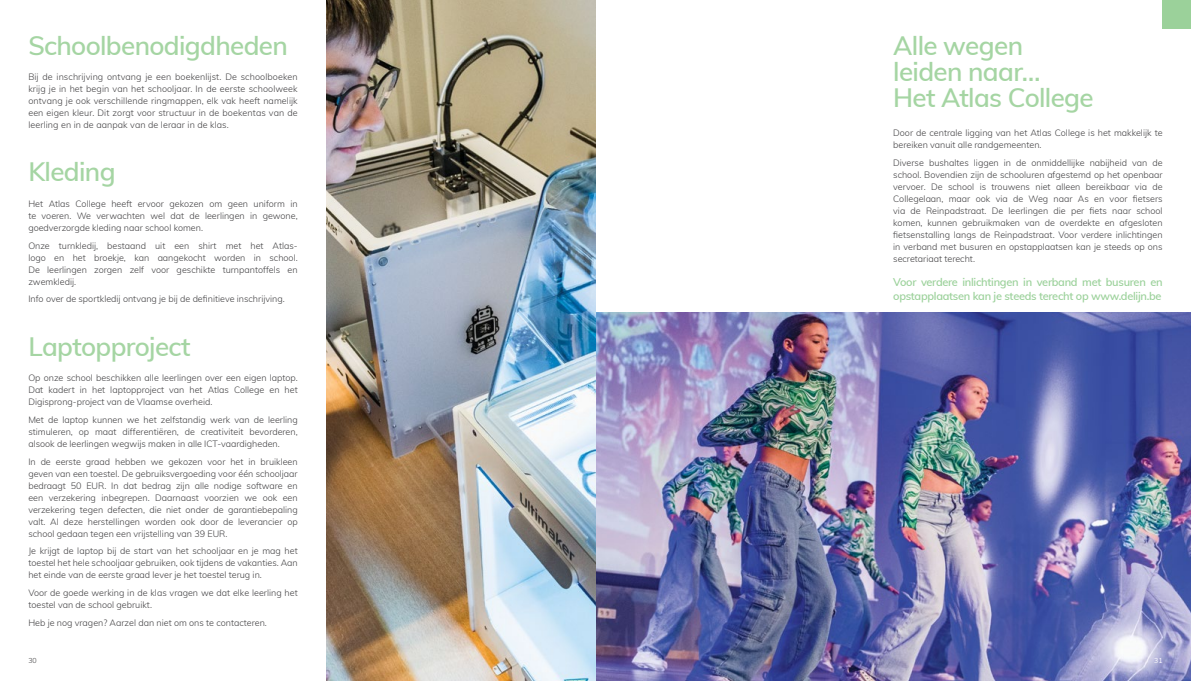
<style>
.page{position:relative;width:1191px;height:681px;background:#fff}
.page>*{position:absolute;margin:0;border:0;box-sizing:border-box;transform-origin:0 0}
.t1{font:600 26px/26px "Muli";letter-spacing:-.025em;color:#a5d5a3}
.t2{font:600 11px/13.2px "Muli";letter-spacing:-.025em;color:#9bd19a}
.t3{font:300 9px/12px "Muli";color:#414042;text-align:justify}
.t4{font:300 7px "Muli";color:#414042}
.t5{font:7px "Muli";color:#fff}
</style>
<div class="page">
<img style="left:596px;top:312px;width:595px;height:368px">
<div style="left:1162px;top:0;width:29px;height:28px;background:#9bd19a"></div>
<img style="left:326px;top:0;width:269px;height:680px">
<h1 class="t1" style="left:28px;top:31px;width:261px">Schoolbenodigdheden</h1>
<p class="t3" style="left:28px;top:70px;width:271px">Bij de inschrijving ontvang je een boekenlijst. De schoolboeken krijg je in het begin van het schooljaar. In de eerste schoolweek ontvang je ook verschillende ringmappen, elk vak heeft namelijk een eigen kleur. Dit zorgt voor structuur in de boekentas van de leerling en in de aanpak van de leraar in de klas.</p>
<h1 class="t1" style="left:28px;top:158px;width:89px">Kleding</h1>
<p class="t3" style="left:28px;top:197px;width:271px">Het Atlas College heeft ervoor gekozen om geen uniform in te voeren. We verwachten wel dat de leerlingen in gewone, goedverzorgde kleding naar school komen.</p>
<p class="t3" style="left:28px;top:239px;width:271px">Onze turnkledij, bestaand uit een shirt met het Atlas&shy;logo en het broekje, kan aangekocht worden in school.<br>De leerlingen zorgen zelf voor geschikte turnpantoffels en zwemkledij.</p>
<p class="t3" style="left:28px;top:292px;width:258px">Info over de sportkledij ontvang je bij de definitieve inschrijving.</p>
<h1 class="t1" style="left:28px;top:332px;width:164px">Laptopproject</h1>
<p class="t3" style="left:28px;top:371px;width:271px">Op onze school beschikken alle leerlingen over een eigen laptop.<br>Dat kadert in het laptopproject van het Atlas College en het Digisprong-project van de Vlaamse overheid.</p>
<p class="t3" style="left:28px;top:413px;width:271px">Met de laptop kunnen we het zelfstandig werk van de leerling stimuleren, op maat differentiëren, de creativiteit bevorderen, alsook de leerlingen wegwijs maken in alle ICT-vaardigheden.</p>
<p class="t3" style="left:28px;top:455px;width:271px">In de eerste graad hebben we gekozen voor het in bruikleen geven van een toestel. De gebruiksvergoeding voor één schooljaar bedraagt 50 EUR. In dat bedrag zijn alle nodige software en een verzekering inbegrepen. Daarnaast voorzien we ook een verzekering tegen defecten, die niet onder de garantiebepaling valt. Al deze herstellingen worden ook door de leverancier op school gedaan tegen een vrijstelling van 39 EUR.</p>
<p class="t3" style="left:28px;top:544px;width:271px">Je krijgt de laptop bij de start van het schooljaar en je mag het toestel het hele schooljaar gebruiken, ook tijdens de vakanties. Aan het einde van de eerste graad lever je het toestel terug in.</p>
<p class="t3" style="left:28px;top:586px;width:271px">Voor de goede werking in de klas vragen we dat elke leerling het toestel van de school gebruikt.</p>
<p class="t3" style="left:28px;top:615px;width:240px">Heb je nog vragen? Aarzel dan niet om ons te contacteren.</p>
<h1 class="t1" style="left:893px;top:31px;width:202px">Alle wegen leiden naar…<br>Het Atlas College</h1>
<p class="t3" style="left:893px;top:126px;width:271px">Door de centrale ligging van het Atlas College is het makkelijk te bereiken vanuit alle randgemeenten.</p>
<p class="t3" style="left:893px;top:156px;width:271px">Diverse bushaltes liggen in de onmiddellijke nabijheid van de school. Bovendien zijn de schooluren afgestemd op het openbaar vervoer. De school is trouwens niet alleen bereikbaar via de Collegelaan, maar ook via de Weg naar As en voor fietsers via de Reinpadstraat. De leerlingen die per fiets naar school komen, kunnen gebruikmaken van de overdekte en afgesloten fietsenstalling langs de Reinpadstraat. Voor verdere inlichtingen in verband met busuren en opstapplaatsen kan je steeds op ons secretariaat terecht.</p>
<p class="t2" style="left:893px;top:275px;width:271px">Voor verdere inlichtingen in verband met busuren en opstapplaatsen kan je steeds terecht op www.delijn.be</p>
<p class="t4" style="left:28px;top:654px;width:10px">30</p>
<p class="t5" style="left:1154px;top:654px;width:10px">31</p>
</div>
